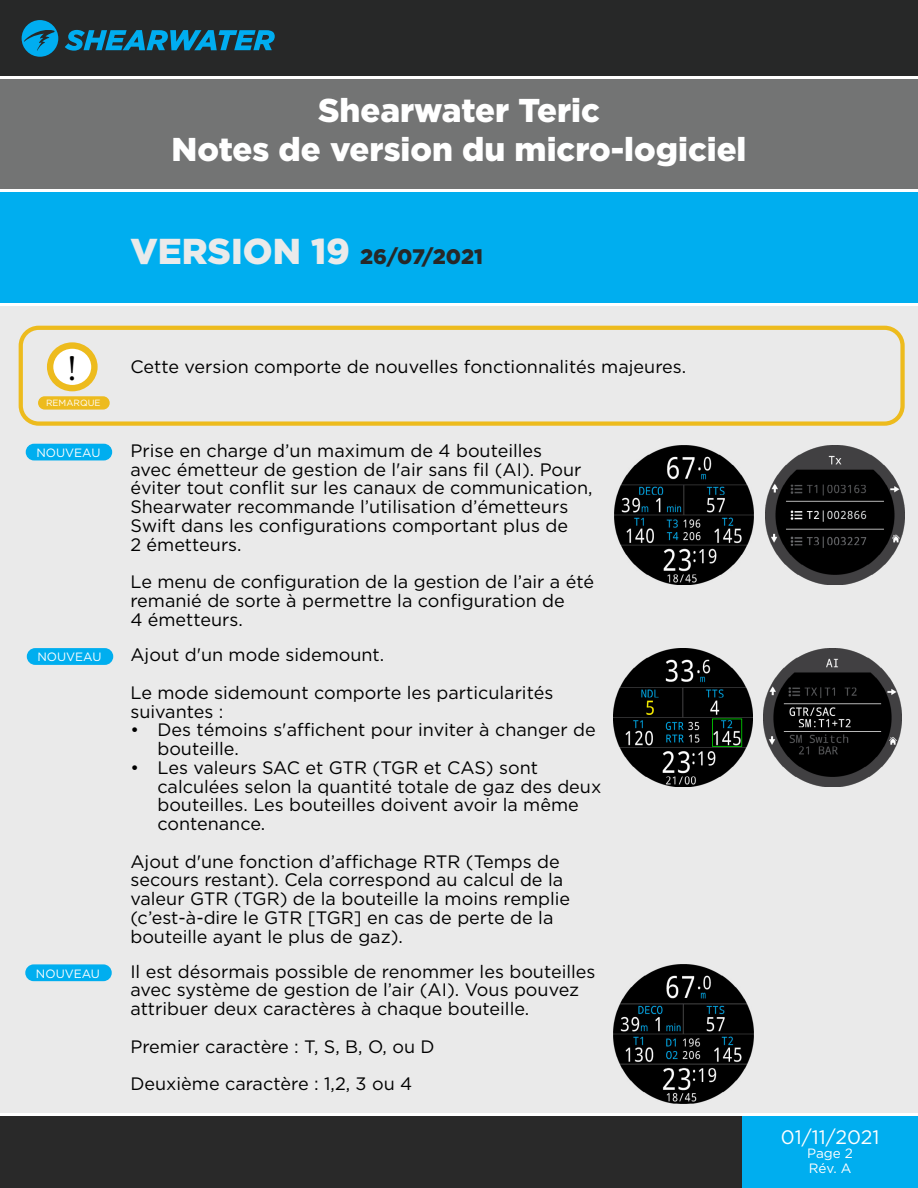
<style>
.page{position:relative;width:918px;height:1188px;background:#fff}
.page>*{position:absolute;margin:0;border:0;box-sizing:border-box;transform-origin:0 0}
.t1{font:36px "Minion Pro";color:#000}
.t2{font:900 33px/39.6px "Gotham HTF";color:#fff;text-align:center}
.t3{font:900 21px "Gotham HTF";color:#272828}
.t4{font:19.5px "Gotham HTF";color:#fff}
.t5{font:18px/18.8px "Gotham HTF";color:#000}
.t6{font:13.5px "Gotham HTF";color:#fff}
.t7{font:12px "Gotham HTF";color:#fff}
.t8{font:9px "Gotham HTF";color:#fff}
.s1{font-size:36px;color:#eaeaea}
</style>
<div class="page">
<div style="left:0;top:0;width:918px;height:77px;background:#272828"></div>
<div style="left:0;top:1114px;width:918px;height:74px;background:#292929"></div>
<div style="left:0;top:305px;width:918px;height:809px;background:#eaeaea"></div>
<svg style="left:65px;top:30px;width:210px;height:21px"></svg>
<svg style="left:22px;top:20px;width:36px;height:37px"></svg>
<div style="left:0;top:191px;width:918px;height:114px;background:#00aeef"></div>
<div style="left:0;top:77px;width:918px;height:114px;background:#737474"></div>
<div style="left:742px;top:1114px;width:176px;height:74px;background:#00aeef"></div>
<hr style="left:0;top:76px;width:918px;height:3px;background:#fff">
<hr style="left:0;top:189px;width:918px;height:3px;background:#fff">
<hr style="left:0;top:303px;width:918px;height:3px;background:#fff">
<hr style="left:0;top:1113px;width:918px;height:3px;background:#fff">
<img style="left:614px;top:445px;width:139px;height:139px">
<img style="left:766px;top:445px;width:139px;height:139px">
<img style="left:614px;top:964px;width:139px;height:140px">
<div style="left:19px;top:326px;width:886px;height:100px;border:4px solid #edbb1d;border-radius:18px"></div>
<img style="left:614px;top:648px;width:138px;height:139px">
<img style="left:763px;top:648px;width:139px;height:139px">
<svg style="left:50px;top:346px;width:44px;height:42px"></svg>
<div style="left:47px;top:342px;width:51px;height:49px;border:6px solid #edbb1d;border-radius:50%"></div>
<div style="left:39px;top:397px;width:70px;height:12px;background:#edbb1d;border-radius:6px"></div>
<div style="left:38px;top:396px;width:72px;height:14px;border:2px solid #edbb1d;border-radius:6px"></div>
<div style="left:26px;top:444px;width:85px;height:16px;background:#00aeef;border-radius:8px"></div>
<div style="left:26px;top:444px;width:86px;height:16px;border:2px solid #00aeef;border-radius:8px"></div>
<div style="left:28px;top:649px;width:85px;height:15px;background:#00aeef;border-radius:8px"></div>
<div style="left:27px;top:648px;width:86px;height:17px;border:2px solid #00aeef;border-radius:8px"></div>
<div style="left:26px;top:965px;width:85px;height:15px;background:#00aeef;border-radius:8px"></div>
<div style="left:25px;top:964px;width:87px;height:17px;border:2px solid #00aeef;border-radius:8px"></div>
<h2 class="t2" style="left:171px;top:89px;width:577px">Shearwater Teric<br>Notes de version du micro-logiciel</h2>
<p class="t3" style="left:130px;top:244px;width:354px"><span class="s1">VERSION 19</span> 26/07/2021</p>
<h1 class="t1" style="left:67px;top:344px;width:11px">!</h1>
<p class="t8" style="left:46px;top:398px;width:56px">REMARQUE</p>
<p class="t5" style="left:130px;top:357px;width:557px">Cette version comporte de nouvelles fonctionnalités majeures.</p>
<p class="t7" style="left:36px;top:446px;width:66px">NOUVEAU</p>
<p class="t5" style="left:130px;top:441px;width:464px">Prise en charge d’un maximum de 4 bouteilles<br>avec émetteur de gestion de l'air sans fil (AI). Pour éviter tout conflit sur les canaux de communication, Shearwater recommande l’utilisation d’émetteurs Swift dans les configurations comportant plus de<br>2 émetteurs.</p>
<p class="t5" style="left:130px;top:572px;width:465px">Le menu de configuration de la gestion de l’air a été remanié de sorte à permettre la configuration de<br>4 émetteurs.</p>
<p class="t7" style="left:37px;top:650px;width:66px">NOUVEAU</p>
<p class="t5" style="left:130px;top:636px;width:425px;line-height:37.5px">Ajout d'un mode sidemount.<br>Le mode sidemount comporte les particularités</p>
<p class="t5" style="left:130px;top:702px;width:95px">suivantes :</p>
<p class="t5" style="left:157px;top:720px;width:440px;text-indent:-27px">• Des témoins s'affichent pour inviter à changer de bouteille.</p>
<p class="t5" style="left:157px;top:758px;width:446px;text-indent:-27px">• Les valeurs SAC et GTR (TGR et CAS) sont calculées selon la quantité totale de gaz des deux bouteilles. Les bouteilles doivent avoir la même contenance.</p>
<p class="t5" style="left:130px;top:852px;width:441px">Ajout d'une fonction d’affichage RTR (Temps de secours restant). Cela correspond au calcul de la valeur GTR (TGR) de la bouteille la moins remplie (c’est-à-dire le GTR [TGR] en cas de perte de la bouteille ayant le plus de gaz).</p>
<p class="t7" style="left:36px;top:967px;width:66px">NOUVEAU</p>
<p class="t5" style="left:130px;top:962px;width:467px">Il est désormais possible de renommer les bouteilles avec système de gestion de l’air (AI). Vous pouvez attribuer deux caractères à chaque bouteille.</p>
<p class="t5" style="left:130px;top:1027px;width:306px;line-height:37.5px">Premier caractère : T, S, B, O, ou D<br>Deuxième caractère : 1,2, 3 ou 4</p>
<p class="t4" style="left:781px;top:1126px;width:100px">01/11/2021</p>
<p class="t6" style="left:809px;top:1160px;width:44px">Rév. A</p>
<p class="t6" style="left:807px;top:1146px;width:47px">Page 2</p>
</div>
